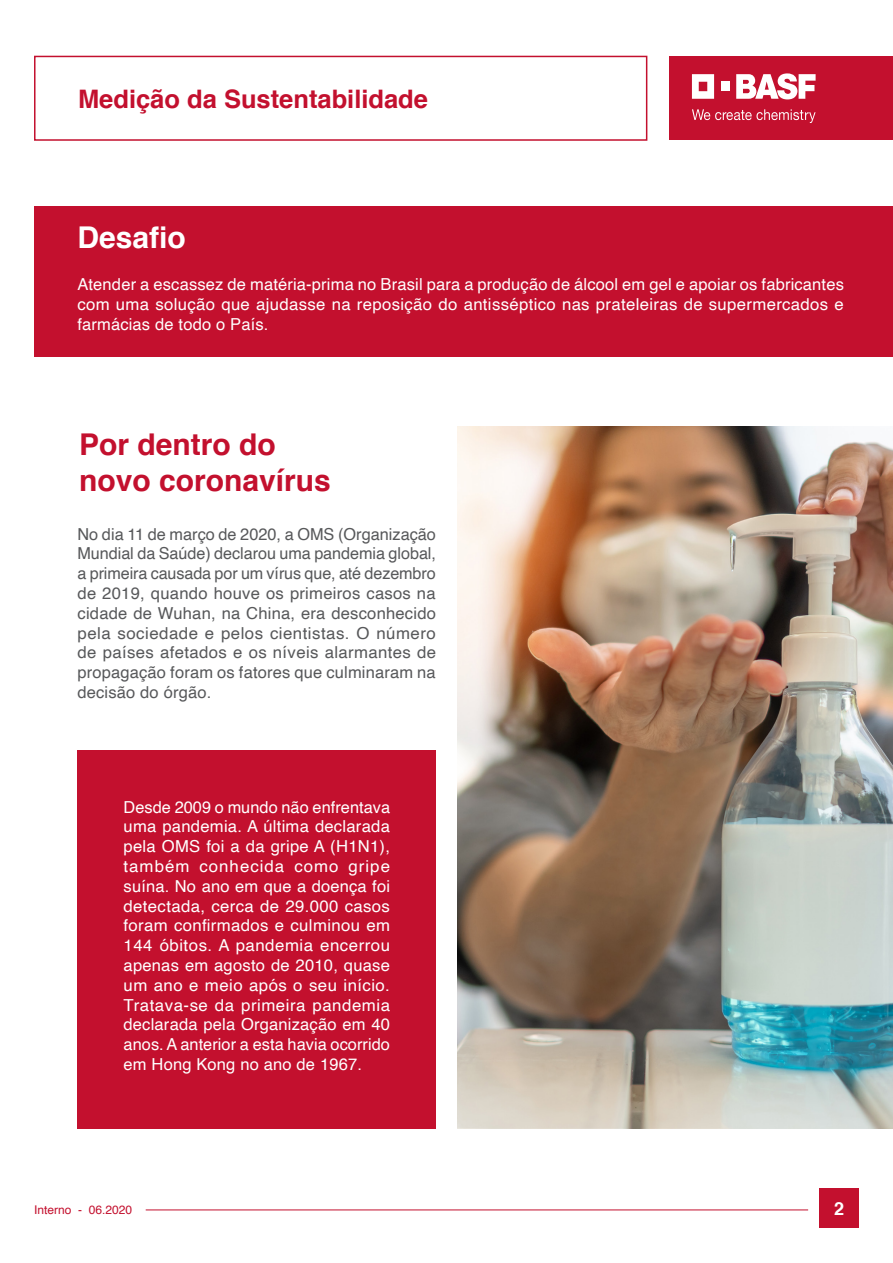
<style>
.page{position:relative;width:893px;height:1263px;background:#fff}
.page>*{position:absolute;margin:0;border:0;box-sizing:border-box;transform-origin:0 0}
.Subititulos_pagina{font:700 30px "Helvetica";color:#c3102e}
.Subititulos_pagina-2{font:700 30px "Helvetica";color:#fff}
.t1{font:700 25.5px "Helvetica";color:#c3102e}
.t2{font:700 18px "Helvetica";color:#fff}
.Corpo_de_texto_base{font:16.5px/19.8px "Helvetica";letter-spacing:.01em;color:#fff;text-align:justify}
.Corpo_de_texto_base-2{font:16.5px/19.8px "Helvetica";letter-spacing:.01em;color:#57585a;text-align:justify}
.t3{font:12px "Helvetica";color:#c3102e}
</style>
<div class="page">
<div style="left:669px;top:56px;width:224px;height:84px;background:#c3102e"></div>
<svg style="left:692px;top:74px;width:22px;height:25px"></svg>
<div style="left:721px;top:82px;width:8px;height:9px;background:#fff"></div>
<svg style="left:736px;top:73px;width:80px;height:26px"></svg>
<svg style="left:692px;top:109px;width:124px;height:14px"></svg>
<div style="left:34px;top:207px;width:859px;height:150px;background:#c3102e"></div>
<div style="left:77px;top:750px;width:359px;height:378px;background:#c3102e"></div>
<div style="left:34px;top:56px;width:613px;height:85px;border:2px solid #c3102e"></div>
<hr style="left:146px;top:1209px;width:662px;height:1px;background:#c3102e">
<div style="left:819px;top:1188px;width:40px;height:40px;background:#c3102e"></div>
<img style="left:457px;top:426px;width:436px;height:702px">
<h2 class="t1" style="left:78px;top:78px;width:352px">Medição da Sustentabilidade</h2>
<p class="Subititulos_pagina-2" style="left:77px;top:213px;width:110px">Desafio</p>
<p class="Corpo_de_texto_base" style="left:77px;top:275px;width:768px">Atender a escassez de matéria-prima no Brasil para a produção de álcool em gel e apoiar os fabricantes com uma solução que ajudasse na reposição do antisséptico nas prateleiras de supermercados e farmácias de todo o País.</p>
<p class="Subititulos_pagina" style="left:79px;top:420px;width:198px">Por dentro do</p>
<p class="Subititulos_pagina" style="left:79px;top:456px;width:253px">novo coronavírus</p>
<p class="Corpo_de_texto_base-2" style="left:78px;top:524px;width:360px">No dia 11 de março de 2020, a OMS (Organização Mundial da Saúde) declarou uma pandemia global, a primeira causada por um vírus que, até dezembro de 2019, quando houve os primeiros casos na cidade de Wuhan, na China, era desconhecido pela sociedade e pelos cientistas. O número de países afetados e os níveis alarmantes de propagação foram os fatores que culminaram na decisão do órgão.</p>
<p class="Corpo_de_texto_base" style="left:124px;top:797px;width:268px">Desde 2009 o mundo não enfrentava uma pandemia. A última declarada pela OMS foi a da gripe A (H1N1), também conhecida como gripe suína. No ano em que a doença foi detectada, cerca de 29.000 casos foram confirmados e culminou em 144 óbitos. A pandemia encerrou apenas em agosto de 2010, quase um ano e meio após o seu início.<br>Tratava-se da primeira pandemia declarada pela Organização em 40 anos. A anterior a esta havia ocorrido em Hong Kong no ano de 1967.</p>
<p class="t3" style="left:34px;top:1200px;width:100px">Interno - 06.2020</p>
<p class="t2" style="left:834px;top:1194px;width:12px">2</p>
</div>
